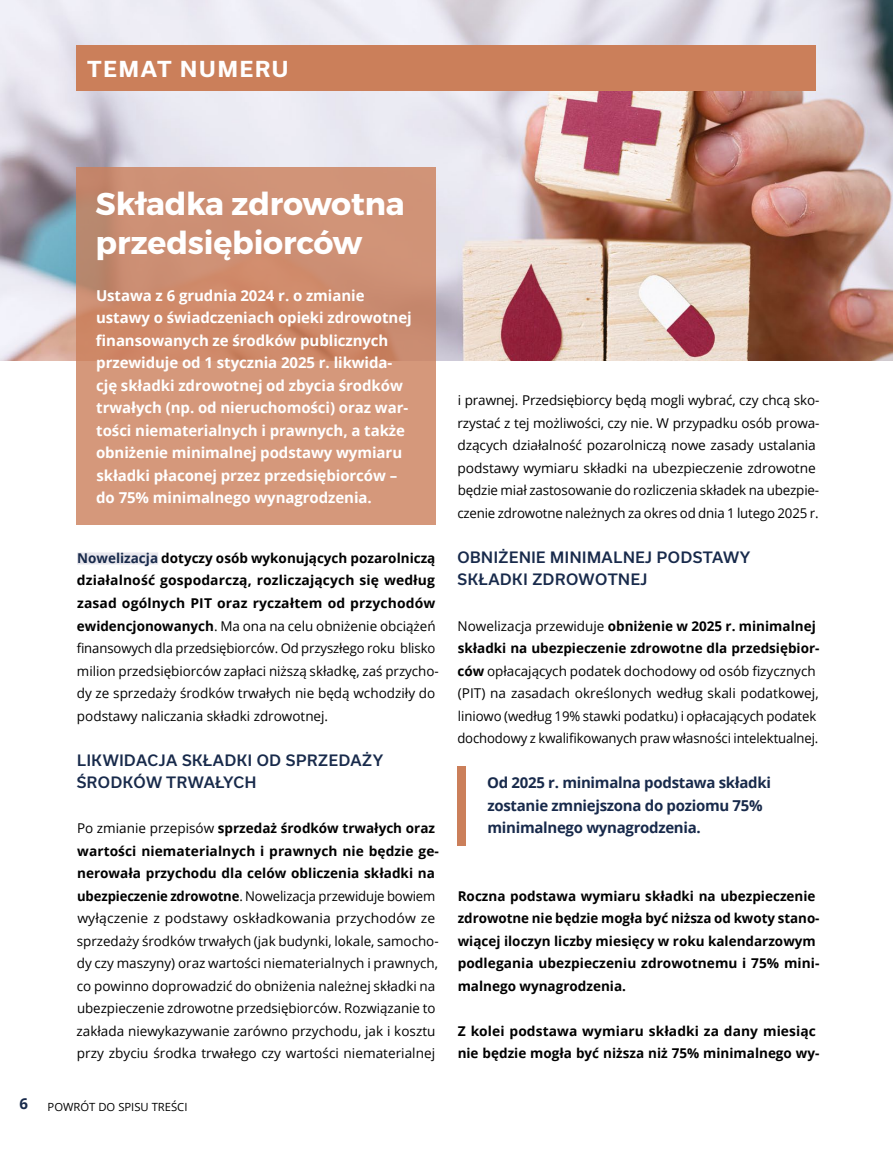
<style>
.page{position:relative;width:893px;height:1149px;background:#fff}
.page>*{position:absolute;margin:0;border:0;box-sizing:border-box;transform-origin:0 0}
.t1{font:31.5px/39px "Trueno Bd";letter-spacing:-.005em;color:#fff}
.t2{font:700 21px "Usual";letter-spacing:.09em;color:#fff}
.t3{font:700 15px/22.5px "Open Sans";letter-spacing:-.005em;color:#fff}
.t4{font:700 15px/22.5px "Open Sans";letter-spacing:-.02em;color:#182a4b}
.t5{font:500 15px/22.5px "Usual";letter-spacing:.04em;color:#182a4b}
.t6{font:13.5px/22.5px "Open Sans";color:#000}
.t7{font:700 13.5px/22.5px "Open Sans";color:#000}
.t8{font:11.25px "Open Sans";color:#000}
.s1{font-weight:700;color:#182a4b}
.s2{font-weight:700}
</style>
<div class="page">
<img style="left:0;top:0;width:893px;height:360px">
<div style="left:76px;top:46px;width:740px;height:45px;background:#cb7f5a"></div>
<svg style="left:77px;top:167px;width:359px;height:358px;fill:#d19478"></svg>
<div style="left:77px;top:552px;width:81px;height:12px;background:#e8e7ed"></div>
<div style="left:457px;top:766px;width:9px;height:79px;background:#cb7f5a"></div>
<h2 class="t2" style="left:87px;top:57px;width:203px">TEMAT NUMERU</h2>
<h1 class="t1" style="left:96px;top:185px;width:310px">Składka zdrowotna przedsiębiorców</h1>
<p class="t3" style="left:96px;top:283px;width:317px">Ustawa z 6 grudnia 2024 r. o zmianie ustawy o świadczeniach opieki zdrowotnej finansowanych ze środków publicznych przewiduje od 1 stycznia 2025 r. likwida&shy;cję składki zdrowotnej od zbycia środków trwałych (np. od nieruchomości) oraz war&shy;tości niematerialnych i prawnych, a także obniżenie minimalnej podstawy wymiaru składki płaconej przez przedsiębiorców – do 75% minimalnego wynagrodzenia.</p>
<p class="t6" style="left:77px;top:546px;width:364px"><span class="s1">Nowelizacja</span> <span class="s2">dotyczy osób wykonujących pozarolniczą działalność gospodarczą, rozliczających się według zasad ogólnych PIT oraz ryczałtem od przychodów ewidencjonowanych</span>. Ma ona na celu obniżenie obciążeń finansowych dla przedsiębiorców. Od przyszłego roku blisko milion przedsiębiorców zapłaci niższą składkę, zaś przycho&shy;dy ze sprzedaży środków trwałych nie będą wchodziły do podstawy naliczania składki zdrowotnej.</p>
<p class="t5" style="left:77px;top:748px;width:308px">LIKWIDACJA SKŁADKI OD SPRZEDAŻY<br>ŚRODKÓW TRWAŁYCH</p>
<p class="t6" style="left:77px;top:816px;width:364px">Po zmianie przepisów <span class="s2">sprzedaż środków trwałych oraz wartości niematerialnych i prawnych nie będzie ge&shy;nerowała przychodu dla celów obliczenia składki na ubezpieczenie zdrowotne</span>. Nowelizacja przewiduje bowiem wyłączenie z podstawy oskładkowania przychodów ze sprzedaży środków trwałych (jak budynki, lokale, samocho&shy;dy czy maszyny) oraz wartości niematerialnych i prawnych, co powinno doprowadzić do obniżenia należnej składki na ubezpieczenie zdrowotne przedsiębiorców. Rozwiązanie to zakłada niewykazywanie zarówno przychodu, jak i kosztu przy zbyciu środka trwałego czy wartości niematerialnej</p>
<p class="t4" style="left:20px;top:1091px;width:10px">6</p>
<p class="t8" style="left:48px;top:1099px;width:141px">POWRÓT DO SPISU TREŚCI</p>
<p class="t6" style="left:457px;top:389px;width:364px">i prawnej. Przedsiębiorcy będą mogli wybrać, czy chcą sko&shy;rzystać z tej możliwości, czy nie. W przypadku osób prowa&shy;dzących działalność pozarolniczą nowe zasady ustalania podstawy wymiaru składki na ubezpieczenie zdrowotne będzie miał zastosowanie do rozliczenia składek na ubezpie&shy;czenie zdrowotne należnych za okres od dnia 1 lutego 2025 r.</p>
<p class="t5" style="left:457px;top:546px;width:294px">OBNIŻENIE MINIMALNEJ PODSTAWY<br>SKŁADKI ZDROWOTNEJ</p>
<p class="t6" style="left:457px;top:614px;width:364px">Nowelizacja przewiduje <span class="s2">obniżenie w 2025 r. minimalnej składki na ubezpieczenie zdrowotne dla przedsiębior&shy;ców</span> opłacających podatek dochodowy od osób fizycznych (PIT) na zasadach określonych według skali podatkowej, liniowo (według 19% stawki podatku) i opłacających podatek dochodowy z kwalifikowanych praw własności intelektualnej.</p>
<p class="t4" style="left:487px;top:770px;width:285px">Od 2025 r. minimalna podstawa składki zostanie zmniejszona do poziomu 75% minimalnego wynagrodzenia.</p>
<p class="t7" style="left:458px;top:884px;width:363px">Roczna podstawa wymiaru składki na ubezpieczenie zdrowotne nie będzie mogła być niższa od kwoty stano&shy;wiącej iloczyn liczby miesięcy w roku kalendarzowym podlegania ubezpieczeniu zdrowotnemu i 75% mini&shy;malnego wynagrodzenia.</p>
<p class="t7" style="left:458px;top:1019px;width:363px">Z kolei podstawa wymiaru składki za dany miesiąc nie będzie mogła być niższa niż 75% minimalnego wy-</p>
</div>
